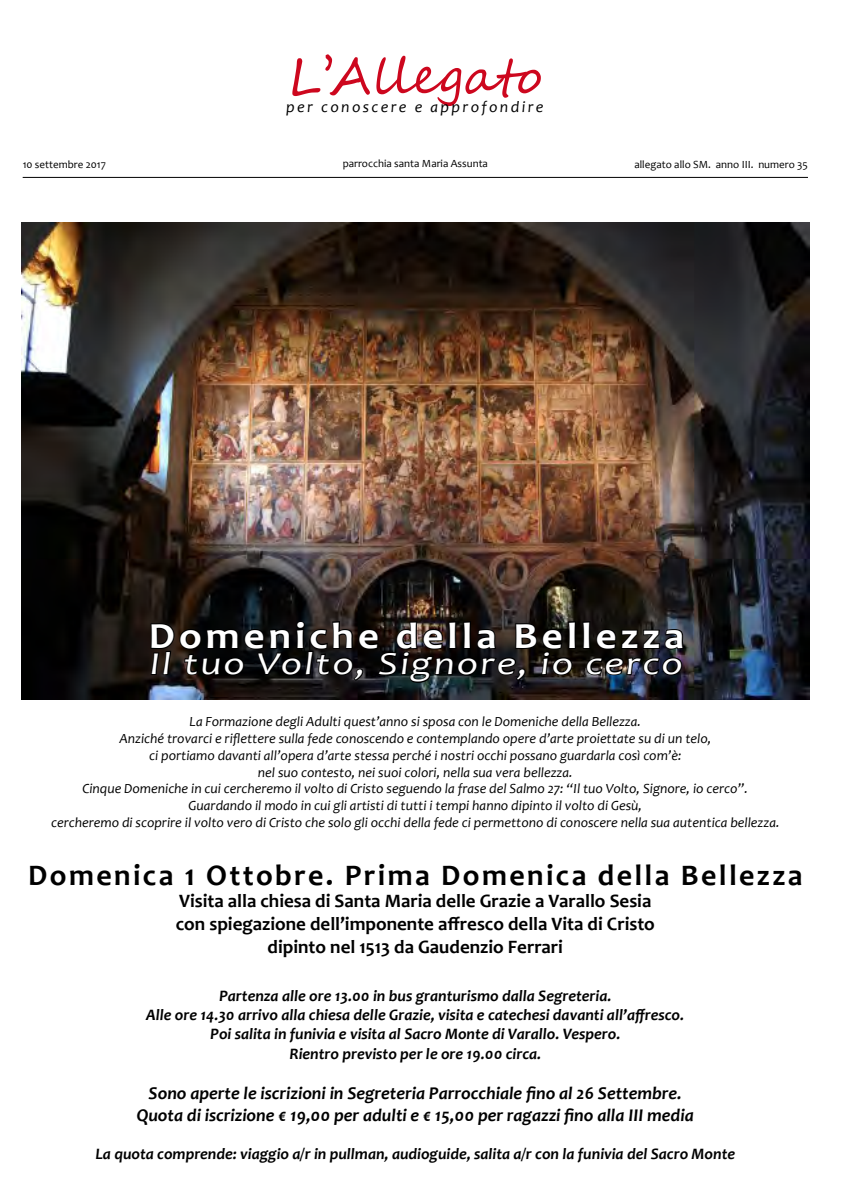
<style>
.page{position:relative;width:842px;height:1191px;background:#fff}
.page>*{position:absolute;margin:0;border:0;box-sizing:border-box;transform-origin:0 0}
.t1{font:50px "Segoe Script";letter-spacing:.01em;color:#cd071e}
.t2{font:700 37px "Candara";letter-spacing:.1em;color:#fff;scale:1.1 1}
.t3{font:italic 32px "Candara";letter-spacing:.05em;color:#fff;scale:1.26 1}
.t4{font:700 30px "Candara";letter-spacing:.08em;color:#000}
.t5{font:700 19px/22.8px "Candara";color:#000;text-align:center}
.t6{font:italic 700 18px/21.6px "Candara";color:#000;text-align:center}
.t7{font:italic 700 16px/19.2px "Candara";color:#000;text-align:center}
.t8{font:italic 16px "Candara";letter-spacing:.15em;color:#000}
.t9{font:italic 14px/16.8px "Candara";color:#000;text-align:center}
.t10{font:11px "Candara";color:#000}
</style>
<div class="page">
<img style="left:21px;top:223px;width:788px;height:476px">
<hr style="left:23px;top:177px;width:785px;height:1px;background:#000">
<svg style="left:149px;top:620px;width:536px;height:64px;background:#151313"></svg>
<h1 class="t1" style="left:287px;top:36px;width:256px">L’Allegato</h1>
<p class="t8" style="left:286px;top:97px;width:259px">per conoscere e approfondire</p>
<p class="t10" style="left:23px;top:158px;width:85px">10 settembre 2017</p>
<p class="t10" style="left:343px;top:157px;width:147px">parrocchia santa Maria Assunta</p>
<p class="t10" style="left:634px;top:157px;width:175px">allegato allo SM. anno III. numero 35</p>
<h2 class="t2" style="left:149px;top:612px;width:488px">Domeniche della Bellezza</h2>
<h3 class="t3" style="left:150px;top:643px;width:424px">Il tuo Volto, Signore, io cerco</h3>
<p class="t9" style="left:51px;top:713px;width:730px">La Formazione degli Adulti quest’anno si sposa con le Domeniche della Bellezza.<br>Anziché trovarci e riflettere sulla fede conoscendo e contemplando opere d’arte proiettate su di un telo,<br>ci portiamo davanti all’opera d’arte stessa perché i nostri occhi possano guardarla così com’è:<br>nel suo contesto, nei suoi colori, nella sua vera bellezza.<br>Cinque Domeniche in cui cercheremo il volto di Cristo seguendo la frase del Salmo 27: “Il tuo Volto, Signore, io cerco”.<br>Guardando il modo in cui gli artisti di tutti i tempi hanno dipinto il volto di Gesù,<br>cercheremo di scoprire il volto vero di Cristo che solo gli occhi della fede ci permettono di conoscere nella sua autentica bellezza.</p>
<h3 class="t4" style="left:28px;top:856px;width:776px">Domenica 1 Ottobre. Prima Domenica della Bellezza</h3>
<h3 class="t5" style="left:176px;top:889px;width:481px">Visita alla chiesa di Santa Maria delle Grazie a Varallo Sesia con spiegazione dell’imponente affresco della Vita di Cristo dipinto nel 1513 da Gaudenzio Ferrari</h3>
<p class="t7" style="left:146px;top:986px;width:539px">Partenza alle ore 13.00 in bus granturismo dalla Segreteria.<br>Alle ore 14.30 arrivo alla chiesa delle Grazie, visita e catechesi davanti all’affresco.<br>Poi salita in funivia e visita al Sacro Monte di Varallo. Vespero.<br>Rientro previsto per le ore 19.00 circa.</p>
<p class="t6" style="left:137px;top:1082px;width:558px">Sono aperte le iscrizioni in Segreteria Parrocchiale fino al 26 Settembre.<br>Quota di iscrizione € 19,00 per adulti e € 15,00 per ragazzi fino alla III media</p>
<p class="t7" style="left:95px;top:1144px;width:641px">La quota comprende: viaggio a/r in pullman, audioguide, salita a/r con la funivia del Sacro Monte</p>
</div>
